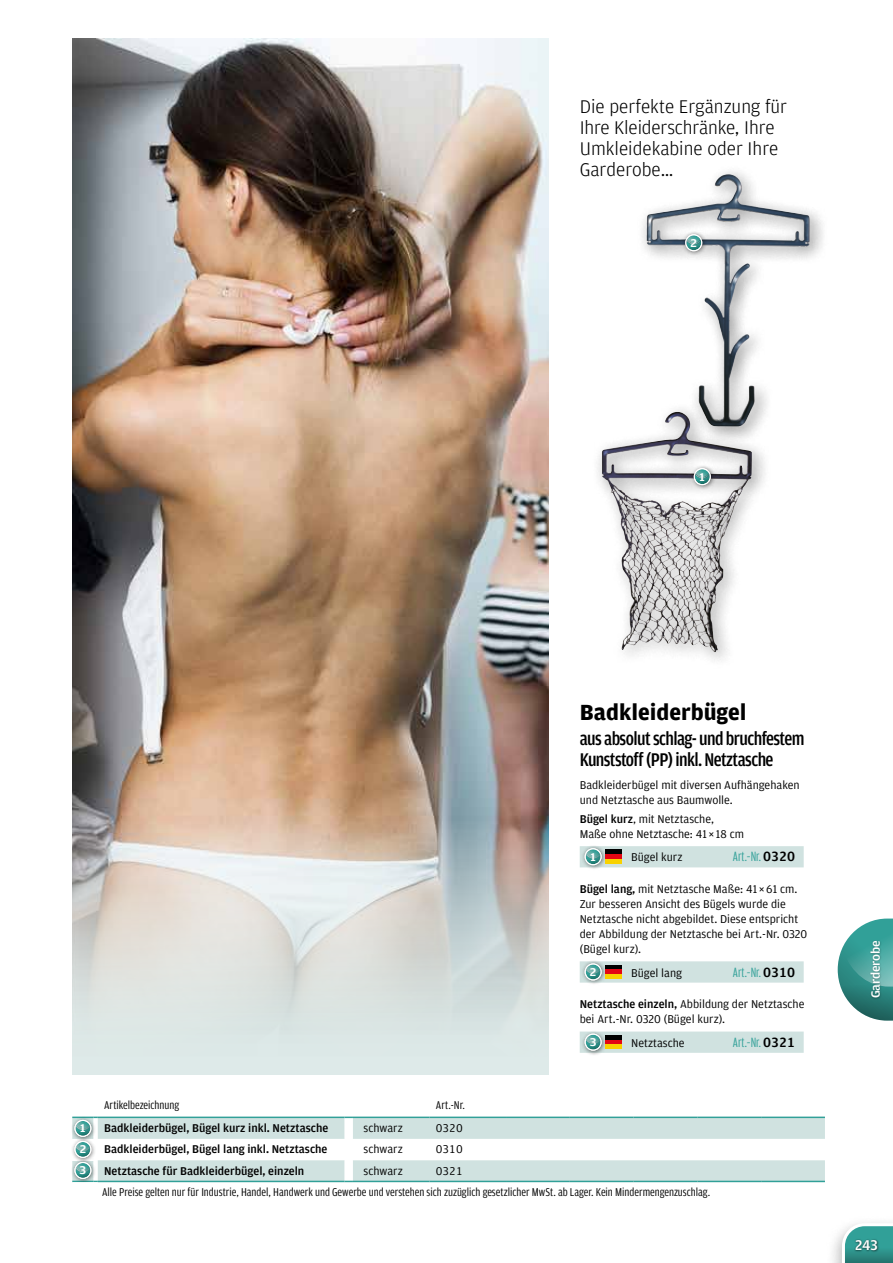
<style>
.page{position:relative;width:893px;height:1263px;background:#fff}
.page>*{position:absolute;margin:0;border:0;box-sizing:border-box;transform-origin:0 0}
.t1{font:700 23.25px "Amplitude";color:#000}
.t2{font:300 19.5px/21px "Amplitude";color:#000}
.t3{font:500 19.5px/21px "Amplitude Cond";letter-spacing:-.03em;color:#000}
.t4{font:500 15px "Amplitude";color:#fff}
.t5{font:14.25px "Amplitude Comp";color:#31a098}
.t6{font:500 12.75px "Amplitude";letter-spacing:-.02em;color:#fff;scale:1.06 1}
.t7{font:12px/15px "Amplitude";color:#000}
.t8{font:12px "Amplitude Cond TF";color:#000}
.t9{font:500 12px "Amplitude TF";color:#000}
.t10{font:12px "Amplitude TF";color:#000}
.t11{font:500 12px "Amplitude Wide";color:#fff}
.s1{font-weight:500}
.s2{font-family:"Amplitude TF";font-weight:500;color:#000}
</style>
<div class="page">
<hr style="left:0;top:457px;width:1px;height:596px;background:#d0e2e0">
<hr style="left:0;top:38px;width:1px;height:693px;background:#31a098">
<img style="left:72px;top:38px;width:477px;height:1036px">
<div style="left:580px;top:846px;width:224px;height:21px;background:#d0e2e0"></div>
<div style="left:580px;top:961px;width:224px;height:22px;background:#d0e2e0"></div>
<div style="left:580px;top:1031px;width:224px;height:22px;background:#d0e2e0"></div>
<div style="left:581px;top:845px;width:26px;height:25px;background:#000;opacity:.5"></div>
<svg style="left:585px;top:848px;width:17px;height:17px"></svg>
<div style="left:605px;top:849px;width:16px;height:5px;background:#000"></div>
<div style="left:605px;top:854px;width:16px;height:5px;background:#e30613"></div>
<div style="left:605px;top:859px;width:16px;height:5px;background:#f8d200"></div>
<div style="left:581px;top:960px;width:26px;height:26px;background:#000;opacity:.5"></div>
<svg style="left:585px;top:963px;width:17px;height:17px"></svg>
<hr style="left:605px;top:965px;width:16px;height:4px;background:#000">
<div style="left:605px;top:969px;width:16px;height:5px;background:#e30613"></div>
<div style="left:605px;top:974px;width:16px;height:5px;background:#f8d200"></div>
<div style="left:581px;top:1030px;width:26px;height:26px;background:#000;opacity:.5"></div>
<svg style="left:585px;top:1033px;width:17px;height:18px"></svg>
<div style="left:605px;top:1035px;width:16px;height:5px;background:#000"></div>
<hr style="left:605px;top:1040px;width:16px;height:4px;background:#e30613">
<div style="left:605px;top:1044px;width:16px;height:5px;background:#f8d200"></div>
<div style="left:636px;top:164px;width:193px;height:282px;background:#000;opacity:.5"></div>
<img style="left:646px;top:175px;width:91px;height:227px">
<div style="left:682px;top:231px;width:26px;height:26px;background:#000;opacity:.5"></div>
<svg style="left:685px;top:234px;width:17px;height:17px"></svg>
<div style="left:592px;top:402px;width:179px;height:268px;background:#000;opacity:.5"></div>
<img style="left:602px;top:416px;width:83px;height:234px">
<div style="left:690px;top:464px;width:26px;height:26px;background:#000;opacity:.5"></div>
<svg style="left:694px;top:468px;width:17px;height:17px"></svg>
<svg style="left:72px;top:1116px;width:753px;height:67px;background:#90ccc7"></svg>
<div style="left:825px;top:1215px;width:68px;height:48px;background:#000;opacity:.3"></div>
<svg style="left:842px;top:1223px;width:51px;height:40px"></svg>
<div style="left:854px;top:1238px;width:25px;height:14px;background:#000;opacity:.7"></div>
<svg style="left:838px;top:918px;width:55px;height:102px"></svg>
<div style="left:869px;top:939px;width:13px;height:60px;background:#000;opacity:.3"></div>
<svg style="left:72px;top:1117px;width:753px;height:21px;background:#c7dedb"></svg>
<div style="left:72px;top:1138px;width:753px;height:22px;background:#fff"></div>
<div style="left:72px;top:1160px;width:753px;height:21px;background:#d0e2e0"></div>
<h2 class="t2" style="left:580px;top:96px;width:209px">Die perfekte Ergänzung für<br>Ihre Kleiderschränke, Ihre<br>Umkleidekabine oder Ihre<br>Garderobe…</h2>
<p class="t11" style="left:690px;top:235px;width:8px">2</p>
<p class="t11" style="left:699px;top:469px;width:7px">1</p>
<p class="t8" style="left:104px;top:1097px;width:77px">Artikelbezeichnung</p>
<p class="t8" style="left:436px;top:1097px;width:31px">Art.-Nr.</p>
<p class="t11" style="left:80px;top:1121px;width:7px">1</p>
<p class="t9" style="left:104px;top:1120px;width:226px">Badkleiderbügel, Bügel kurz inkl. Netztasche</p>
<p class="t10" style="left:364px;top:1120px;width:41px">schwarz</p>
<p class="t10" style="left:436px;top:1120px;width:28px">0320</p>
<p class="t11" style="left:80px;top:1142px;width:8px">2</p>
<p class="t9" style="left:104px;top:1142px;width:225px">Badkleiderbügel, Bügel lang inkl. Netztasche</p>
<p class="t10" style="left:364px;top:1142px;width:41px">schwarz</p>
<p class="t10" style="left:436px;top:1142px;width:28px">0310</p>
<p class="t11" style="left:80px;top:1163px;width:8px">3</p>
<p class="t9" style="left:104px;top:1163px;width:202px">Netztasche für Badkleiderbügel, einzeln</p>
<p class="t10" style="left:364px;top:1163px;width:41px">schwarz</p>
<p class="t10" style="left:436px;top:1163px;width:28px">0321</p>
<h1 class="t1" style="left:580px;top:697px;width:168px">Badkleiderbügel</h1>
<h2 class="t3" style="left:580px;top:727px;width:226px">aus absolut schlag- und bruchfestem<br>Kunststoff (PP) inkl. Netztasche</h2>
<p class="t7" style="left:580px;top:778px;width:221px">Badkleiderbügel mit diversen Aufhängehaken und Netztasche aus Baumwolle.</p>
<p class="t7" style="left:580px;top:811px;width:166px"><span class="s1">Bügel kurz</span>, mit Netztasche,<br>Maße ohne Netztasche: 41 × 18 cm</p>
<p class="t11" style="left:590px;top:849px;width:7px">1</p>
<p class="t5" style="left:733px;top:848px;width:64px">Art.–Nr. <span class="s2">0320</span></p>
<p class="t7" style="left:631px;top:850px;width:53px">Bügel kurz</p>
<p class="t7" style="left:580px;top:881px;width:229px"><span class="s1">Bügel lang,</span> mit Netztasche Maße: 41 ×61 cm.<br>Zur besseren Ansicht des Bügels wurde die Netztasche nicht abgebildet. Diese entspricht der Abbildung der Netztasche bei Art.-Nr. 0320 (Bügel kurz).</p>
<p class="t11" style="left:590px;top:964px;width:8px">2</p>
<p class="t5" style="left:733px;top:963px;width:64px">Art.–Nr. <span class="s2">0310</span></p>
<p class="t7" style="left:631px;top:965px;width:52px">Bügel lang</p>
<p class="t7" style="left:580px;top:996px;width:226px"><span class="s1">Netztasche einzeln,</span> Abbildung der Netztasche bei Art.-Nr. 0320 (Bügel kurz).</p>
<p class="t11" style="left:590px;top:1034px;width:8px">3</p>
<p class="t5" style="left:733px;top:1033px;width:64px">Art.–Nr. <span class="s2">0321</span></p>
<p class="t7" style="left:631px;top:1035px;width:55px">Netztasche</p>
<p class="t8" style="left:102px;top:1184px;width:610px">Alle Preise gelten nur für Industrie, Handel, Handwerk und Gewerbe und verstehen sich zuzüglich gesetzlicher MwSt. ab Lager. Kein Mindermengenzuschlag.</p>
<p class="t6" style="left:868px;top:998px;width:56px;rotate:-90deg">Garderobe</p>
<p class="t4" style="left:855px;top:1235px;width:24px">243</p>
</div>
